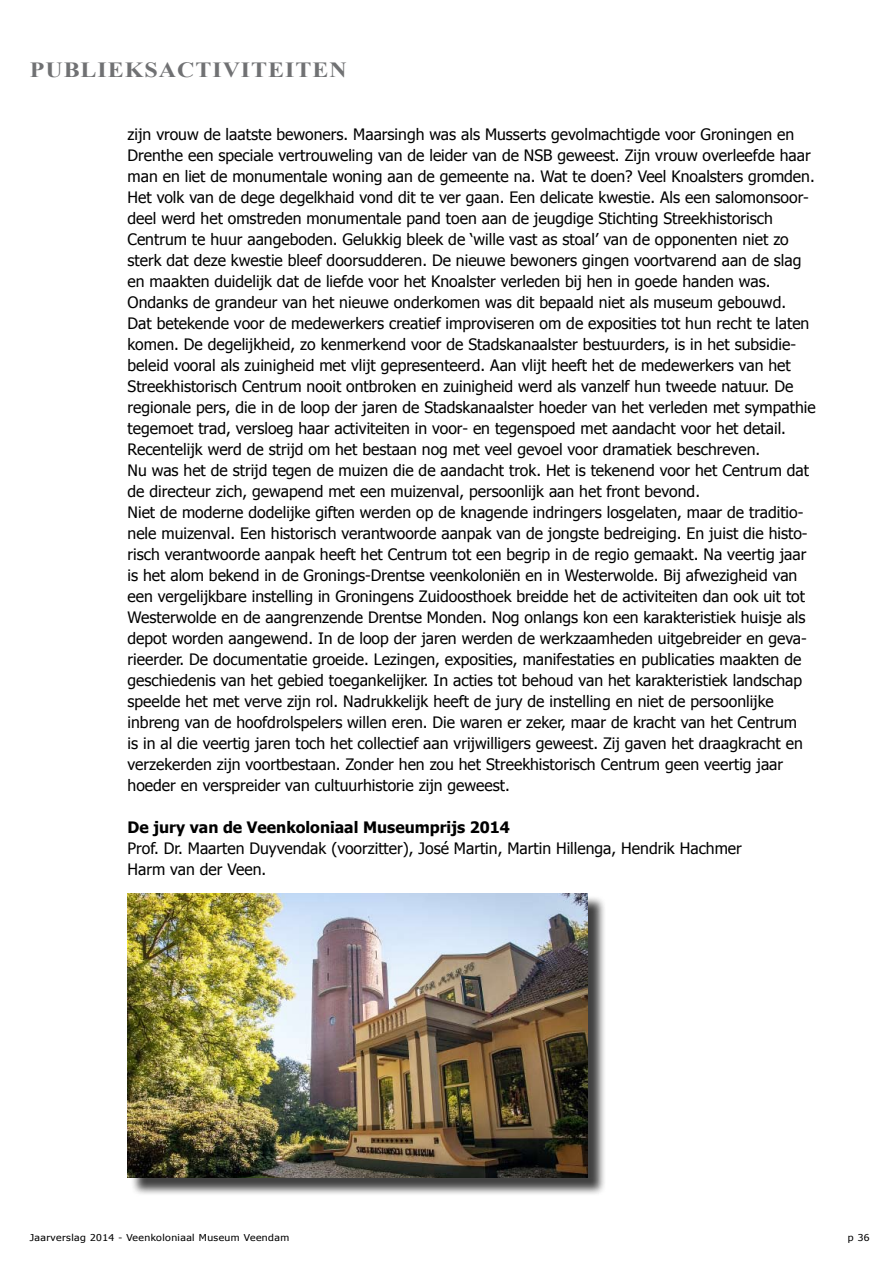
<style>
.page{position:relative;width:893px;height:1263px;background:#fff}
.page>*{position:absolute;margin:0;border:0;box-sizing:border-box;transform-origin:0 0}
.t1{font:700 21.6px "Times New Roman";letter-spacing:.04em;color:#707173;scale:1.11 1}
.t2{font:15.75px/21px "Tahoma";color:#000}
.t3{font:700 15.75px "Tahoma";color:#000}
.t4{font:9.45px "Tahoma";letter-spacing:.04em;color:#000;scale:1.11 1}
</style>
<div class="page">
<div style="left:130px;top:895px;width:484px;height:307px;background:#000;opacity:.75"></div>
<img style="left:128px;top:893px;width:459px;height:285px">
<h1 class="t1" style="left:30px;top:54px;width:287px">PUBLIEKSACTIVITEITEN</h1>
<p class="t2" style="left:128px;top:124px;width:690px">zijn vrouw de laatste bewoners. Maarsingh was als Musserts gevolmachtigde voor Groningen en Drenthe een speciale vertrouweling van de leider van de NSB geweest. Zijn vrouw overleefde haar man en liet de monumentale woning aan de gemeente na. Wat te doen? Veel Knoalsters gromden.<br>Het volk van de dege degelkhaid vond dit te ver gaan. Een delicate kwestie. Als een salomonsoor&shy;deel werd het omstreden monumentale pand toen aan de jeugdige Stichting Streekhistorisch Centrum te huur aangeboden. Gelukkig bleek de ‘wille vast as stoal’ van de opponenten niet zo sterk dat deze kwestie bleef doorsudderen. De nieuwe bewoners gingen voortvarend aan de slag en maakten duidelijk dat de liefde voor het Knoalster verleden bij hen in goede handen was.<br>Ondanks de grandeur van het nieuwe onderkomen was dit bepaald niet als museum gebouwd.<br>Dat betekende voor de medewerkers creatief improviseren om de exposities tot hun recht te laten komen. De degelijkheid, zo kenmerkend voor de Stadskanaalster bestuurders, is in het subsidie&shy;beleid vooral als zuinigheid met vlijt gepresenteerd. Aan vlijt heeft het de medewerkers van het Streekhistorisch Centrum nooit ontbroken en zuinigheid werd als vanzelf hun tweede natuur. De regionale pers, die in de loop der jaren de Stadskanaalster hoeder van het verleden met sympathie tegemoet trad, versloeg haar activiteiten in voor- en tegenspoed met aandacht voor het detail.<br>Recentelijk werd de strijd om het bestaan nog met veel gevoel voor dramatiek beschreven.<br>Nu was het de strijd tegen de muizen die de aandacht trok. Het is tekenend voor het Centrum dat de directeur zich, gewapend met een muizenval, persoonlijk aan het front bevond.<br>Niet de moderne dodelijke giften werden op de knagende indringers losgelaten, maar de traditio&shy;nele muizenval. Een historisch verantwoorde aanpak van de jongste bedreiging. En juist die histo&shy;risch verantwoorde aanpak heeft het Centrum tot een begrip in de regio gemaakt. Na veertig jaar is het alom bekend in de Gronings-Drentse veenkoloniën en in Westerwolde. Bij afwezigheid van een vergelijkbare instelling in Groningens Zuidoosthoek breidde het de activiteiten dan ook uit tot Westerwolde en de aangrenzende Drentse Monden. Nog onlangs kon een karakteristiek huisje als depot worden aangewend. In de loop der jaren werden de werkzaamheden uitgebreider en geva&shy;rieerder. De documentatie groeide. Lezingen, exposities, manifestaties en publicaties maakten de geschiedenis van het gebied toegankelijker. In acties tot behoud van het karakteristiek landschap speelde het met verve zijn rol. Nadrukkelijk heeft de jury de instelling en niet de persoonlijke inbreng van de hoofdrolspelers willen eren. Die waren er zeker, maar de kracht van het Centrum<br>is in al die veertig jaren toch het collectief aan vrijwilligers geweest. Zij gaven het draagkracht en verzekerden zijn voortbestaan. Zonder hen zou het Streekhistorisch Centrum geen veertig jaar hoeder en verspreider van cultuurhistorie zijn geweest.</p>
<p class="t3" style="left:128px;top:816px;width:384px">De jury van de Veenkoloniaal Museumprijs 2014</p>
<p class="t2" style="left:128px;top:838px;width:616px">Prof. Dr. Maarten Duyvendak (voorzitter), José Martin, Martin Hillenga, Hendrik Hachmer<br>Harm van der Veen.</p>
<p class="t4" style="left:30px;top:1231px;width:235px">Jaarverslag 2014 - Veenkoloniaal Museum Veendam</p>
<p class="t4" style="left:848px;top:1231px;width:21px">p 36</p>
</div>
